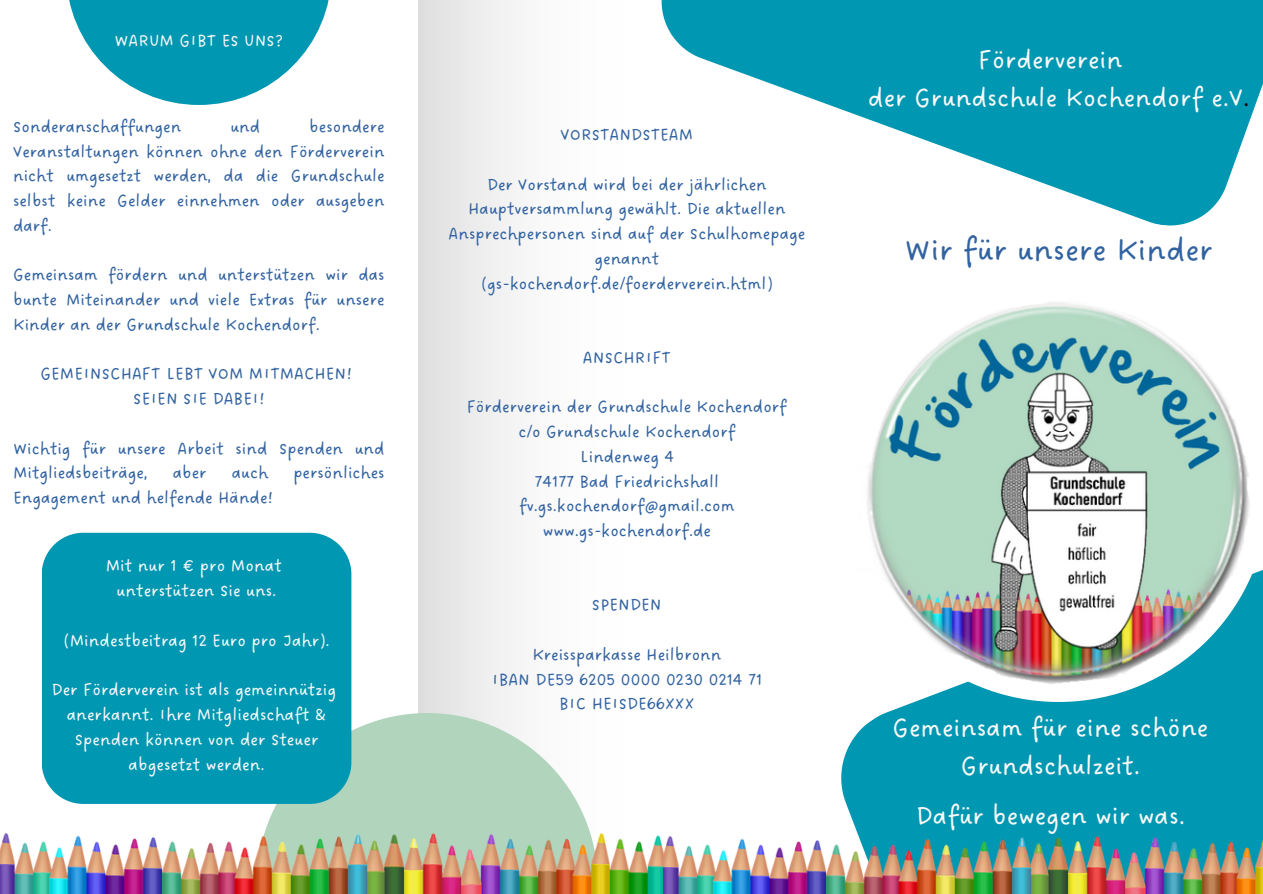
<style>
.page{position:relative;width:1263px;height:894px;background:#fff}
.page>*{position:absolute;margin:0;border:0;box-sizing:border-box;transform-origin:0 0}
.t1{font:33.45px "DO Sans Regular";color:#3263a1}
.t2{font:27.6px/38.4px "DO Sans Regular";color:#f8f9f8;text-align:center}
.t3{font:27.45px "DO Sans Regular";color:#f8f9f8}
.t4{font:18.15px/24.8px "DO Sans Regular";color:#f8f9f8;text-align:center}
.t5{font:18px/24.8px "DO Sans Regular";color:#3263a1;text-align:justify}
.t6{font:18px "DO Sans Regular";color:#f8f9f8}
.s1{color:#000}
</style>
<div class="page">
<div style="left:841px;top:701px;width:422px;height:127px;background:#0097b2"></div>
<div style="left:418px;top:0;width:417px;height:892px;background:#fff;opacity:.15"></div>
<svg style="left:257px;top:712px;width:341px;height:114px;fill:#b1d4bd"></svg>
<img style="left:857px;top:302px;width:405px;height:403px">
<svg style="left:641px;top:0;width:622px;height:236px;fill:#0097b2"></svg>
<img style="left:0;top:826px;width:663px;height:67px">
<img style="left:663px;top:828px;width:600px;height:65px">
<svg style="left:69px;top:0;width:260px;height:105px;fill:#0097b2"></svg>
<div style="left:42px;top:532px;width:309px;height:271px;background:#0097b2"></div>
<p class="t6" style="left:114px;top:30px;width:170px">WARUM GIBT ES UNS?</p>
<p class="t5" style="left:13px;top:115px;width:373px;text-indent:296px">besondere Veranstaltungen können ohne den Förderverein nicht umgesetzt werden, da die Grundschule selbst keine Gelder einnehmen oder ausgeben darf.</p>
<p class="t5" style="left:13px;top:263px;width:373px">Gemeinsam fördern und unterstützen wir das bunte Miteinander und viele Extras für unsere Kinder an der Grundschule Kochendorf.</p>
<p class="t5" style="left:40px;top:362px;width:313px">GEMEINSCHAFT LEBT VOM MITMACHEN!</p>
<p class="t5" style="left:133px;top:387px;width:133px">SEIEN SIE DABEI!</p>
<p class="t5" style="left:13px;top:436px;width:373px">Wichtig für unsere Arbeit sind Spenden und<br>Mitgliedsbeiträge,</p>
<p class="t5" style="left:13px;top:115px;width:170px">Sonderanschaffungen</p>
<p class="t5" style="left:230px;top:115px;width:31px">und</p>
<p class="t5" style="left:173px;top:461px;width:35px">aber</p>
<p class="t5" style="left:232px;top:461px;width:38px">auch</p>
<p class="t5" style="left:293px;top:461px;width:93px">persönliches</p>
<p class="t5" style="left:13px;top:486px;width:261px">Engagement und helfende Hände!</p>
<p class="t4" style="left:106px;top:554px;width:178px">Mit nur 1 € pro Monat</p>
<p class="t4" style="left:117px;top:579px;width:161px">unterstützen Sie uns.</p>
<p class="t4" style="left:63px;top:628px;width:268px">(Mindestbeitrag 12 Euro pro Jahr).</p>
<p class="t4" style="left:51px;top:678px;width:286px">Der Förderverein ist als gemeinnützig</p>
<p class="t4" style="left:67px;top:703px;width:261px">anerkannt. Ihre Mitgliedschaft &amp;<br>Spenden können von der Steuer abgesetzt werden.</p>
<p class="t5" style="left:561px;top:123px;width:134px">VORSTANDSTEAM</p>
<p class="t5" style="left:449px;top:172px;width:358px;text-align:center">Der Vorstand wird bei der jährlichen Hauptversammlung gewählt. Die aktuellen Ansprechpersonen sind auf der Schulhomepage genannt</p>
<p class="t5" style="left:481px;top:271px;width:293px">(gs-kochendorf.de/foerderverein.html)</p>
<p class="t5" style="left:583px;top:346px;width:89px">ANSCHRIFT</p>
<p class="t5" style="left:467px;top:395px;width:322px">Förderverein der Grundschule Kochendorf</p>
<p class="t5" style="left:518px;top:420px;width:219px">c/o Grundschule Kochendorf</p>
<p class="t5" style="left:579px;top:445px;width:97px">Lindenweg 4</p>
<p class="t5" style="left:535px;top:469px;width:186px">74177 Bad Friedrichshall</p>
<p class="t5" style="left:519px;top:494px;width:217px">fv.gs.kochendorf@gmail.com</p>
<p class="t5" style="left:543px;top:519px;width:170px">www.gs-kochendorf.de</p>
<p class="t5" style="left:592px;top:593px;width:71px">SPENDEN</p>
<p class="t5" style="left:532px;top:643px;width:191px">Kreissparkasse Heilbronn</p>
<p class="t5" style="left:492px;top:667px;width:272px">IBAN DE59 6205 0000 0230 0214 71</p>
<p class="t5" style="left:559px;top:692px;width:137px">BIC HEISDE66XXX</p>
<p class="t3" style="left:978px;top:44px;width:146px">Förderverein</p>
<p class="t3" style="left:868px;top:82px;width:383px">der Grundschule Kochendorf e.V<span class="s1">.</span></p>
<p class="t1" style="left:904px;top:231px;width:310px">Wir für unsere Kinder</p>
<p class="t2" style="left:892px;top:709px;width:317px">Gemeinsam für eine schöne<br>Grundschulzeit.</p>
<p class="t2" style="left:916px;top:797px;width:271px">Dafür bewegen wir was.</p>
</div>
